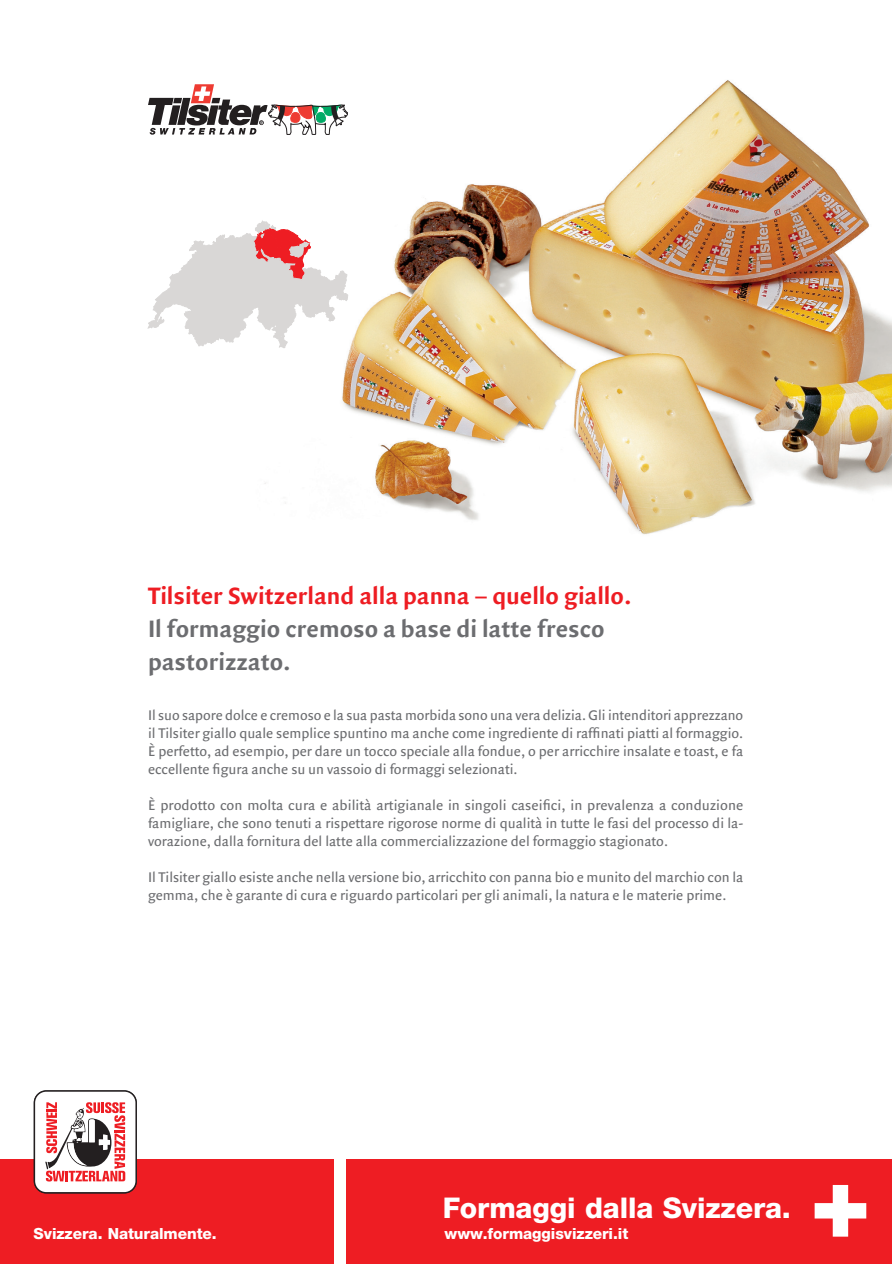
<style>
.page{position:relative;width:892px;height:1264px;background:#fff}
.page>*{position:absolute;margin:0;border:0;box-sizing:border-box;transform-origin:0 0}
.t1{font:800 28.5px "Helvetica Neue LT Std";letter-spacing:-.005em;color:#fff}
.t2{font:700 25.5px/33px "Quadraat Sans";color:#6c6d70}
.t3{font:700 25.5px "Quadraat Sans";color:#ee1d23}
.t4{font:800 15.45px "Helvetica Neue LT Std";letter-spacing:-.005em;color:#fff}
.t5{font:15px/18px "Quadraat Sans";color:#6c6d70;text-align:justify}
</style>
<div class="page">
<div style="left:0;top:1159px;width:892px;height:105px;background:#ee1d23"></div>
<div style="left:334px;top:1147px;width:12px;height:117px;background:#fff"></div>
<div style="left:34px;top:1091px;width:102px;height:101px;background:#fff;border-radius:12px"></div>
<div style="left:34px;top:1090px;width:103px;height:103px;border:1px solid #231f20;border-radius:12px"></div>
<svg style="left:45px;top:1102px;width:80px;height:79px"></svg>
<svg style="left:815px;top:1185px;width:51px;height:51px"></svg>
<img style="left:262px;top:80px;width:630px;height:455px">
<svg style="left:148px;top:84px;width:200px;height:51px"></svg>
<svg style="left:148px;top:221px;width:200px;height:127px"></svg>
<h2 class="t3" style="left:148px;top:581px;width:485px">Tilsiter Switzerland alla panna – quello giallo.</h2>
<h2 class="t2" style="left:148px;top:613px;width:458px">Il formaggio cremoso a base di latte fresco pastorizzato.</h2>
<p class="t5" style="left:148px;top:706px;width:597px">Il suo sapore dolce e cremoso e la sua pasta morbida sono una vera delizia. Gli intenditori apprezzano il Tilsiter giallo quale semplice spuntino ma anche come ingrediente di raffinati piatti al formaggio.<br>È perfetto, ad esempio, per dare un tocco speciale alla fondue, o per arricchire insalate e toast, e fa eccellente figura anche su un vassoio di formaggi selezionati.</p>
<p class="t5" style="left:148px;top:796px;width:597px">È prodotto con molta cura e abilità artigianale in singoli caseifici, in prevalenza a conduzione famigliare, che sono tenuti a rispettare rigorose norme di qualità in tutte le fasi del processo di la&shy;vorazione, dalla fornitura del latte alla commercializzazione del formaggio stagionato.</p>
<p class="t5" style="left:148px;top:868px;width:597px">Il Tilsiter giallo esiste anche nella versione bio, arricchito con panna bio e munito del marchio con la gemma, che è garante di cura e riguardo particolari per gli animali, la natura e le materie prime.</p>
<h1 class="t1" style="left:443px;top:1191px;width:350px">Formaggi dalla Svizzera.</h1>
<p class="t4" style="left:34px;top:1224px;width:185px">Svizzera. Naturalmente.</p>
<p class="t4" style="left:445px;top:1224px;width:185px">www.formaggisvizzeri.it</p>
</div>
